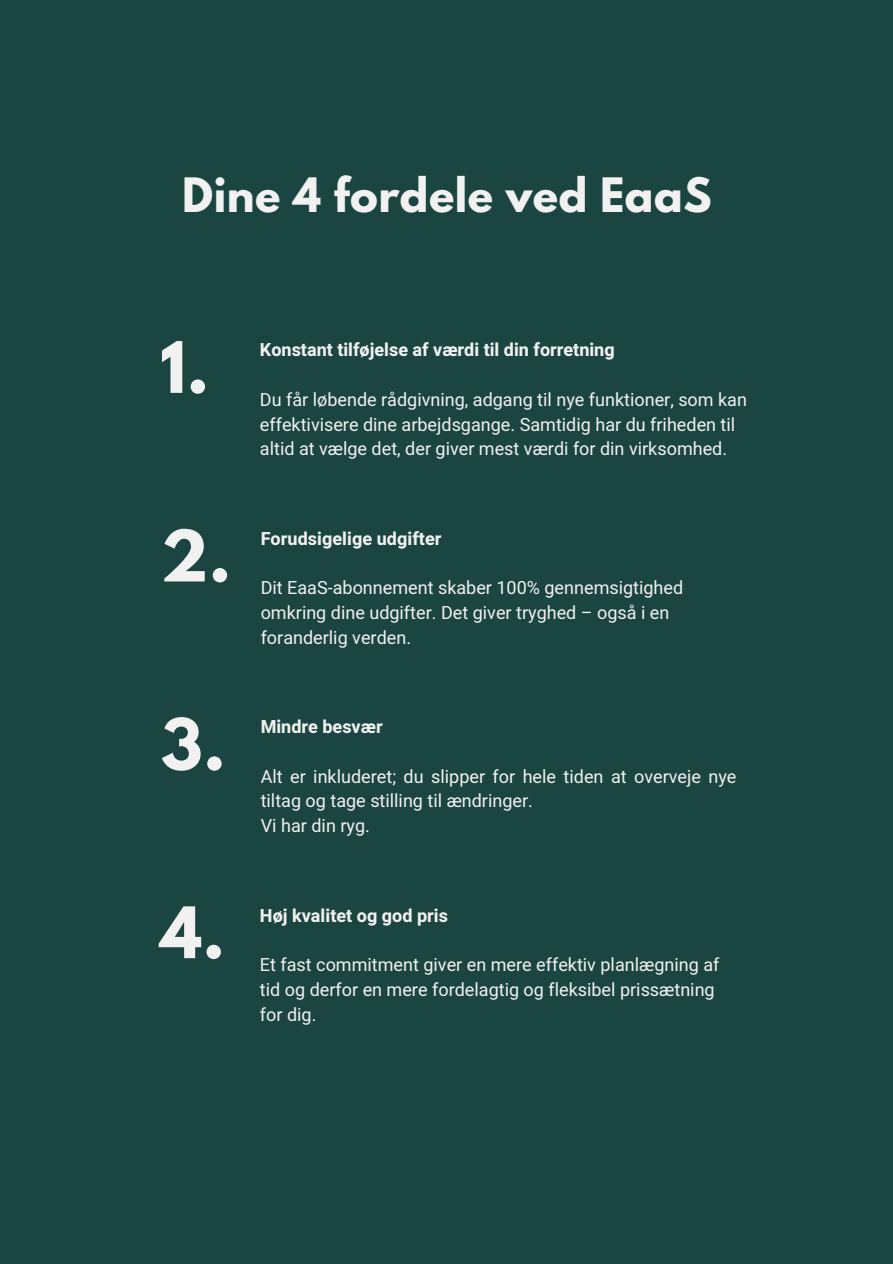
<style>
.page{position:relative;width:893px;height:1264px;background:#fff}
.page>*{position:absolute;margin:0;border:0;box-sizing:border-box;transform-origin:0 0}
.t1{font:700 62.7px "League Spartan";color:#f1f1f1}
.t2{font:700 42px "League Spartan";letter-spacing:.015em;color:#f1f1f1}
.t3{font:18px/24.8px "Heebo";color:#f1f1f1}
.t4{font:700 18px "Heebo";color:#f1f1f1}
</style>
<div class="page">
<div style="left:0;top:0;width:892px;height:1263px;background:#1b4541"></div>
<h2 class="t2" style="left:182px;top:162px;width:531px">Dine 4 fordele ved EaaS</h2>
<h1 class="t1" style="left:160px;top:318px;width:50px">1.</h1>
<p class="t4" style="left:260px;top:337px;width:356px">Konstant tilføjelse af værdi til din forretning</p>
<p class="t3" style="left:260px;top:387px;width:488px">Du får løbende rådgivning, adgang til nye funktioner, som kan effektivisere dine arbejdsgange. Samtidig har du friheden til altid at vælge det, der giver mest værdi for din virksomhed.</p>
<h1 class="t1" style="left:161px;top:507px;width:71px">2.</h1>
<p class="t4" style="left:261px;top:526px;width:182px">Forudsigelige udgifter</p>
<p class="t3" style="left:261px;top:575px;width:424px">Dit EaaS-abonnement skaber 100% gennemsigtighed omkring dine udgifter. Det giver tryghed – også i en foranderlig verden.</p>
<h1 class="t1" style="left:161px;top:695px;width:66px">3.</h1>
<p class="t4" style="left:261px;top:714px;width:123px">Mindre besvær</p>
<p class="t3" style="left:261px;top:764px;width:477px">Alt er inkluderet; du slipper for hele tiden at overveje nye tiltag og tage stilling til ændringer.<br>Vi har din ryg.</p>
<h1 class="t1" style="left:160px;top:883px;width:66px">4.</h1>
<p class="t4" style="left:260px;top:902px;width:189px">Høj kvalitet og god pris</p>
<p class="t3" style="left:260px;top:952px;width:461px">Et fast commitment giver en mere effektiv planlægning af tid og derfor en mere fordelagtig og fleksibel prissætning for dig.</p>
</div>
